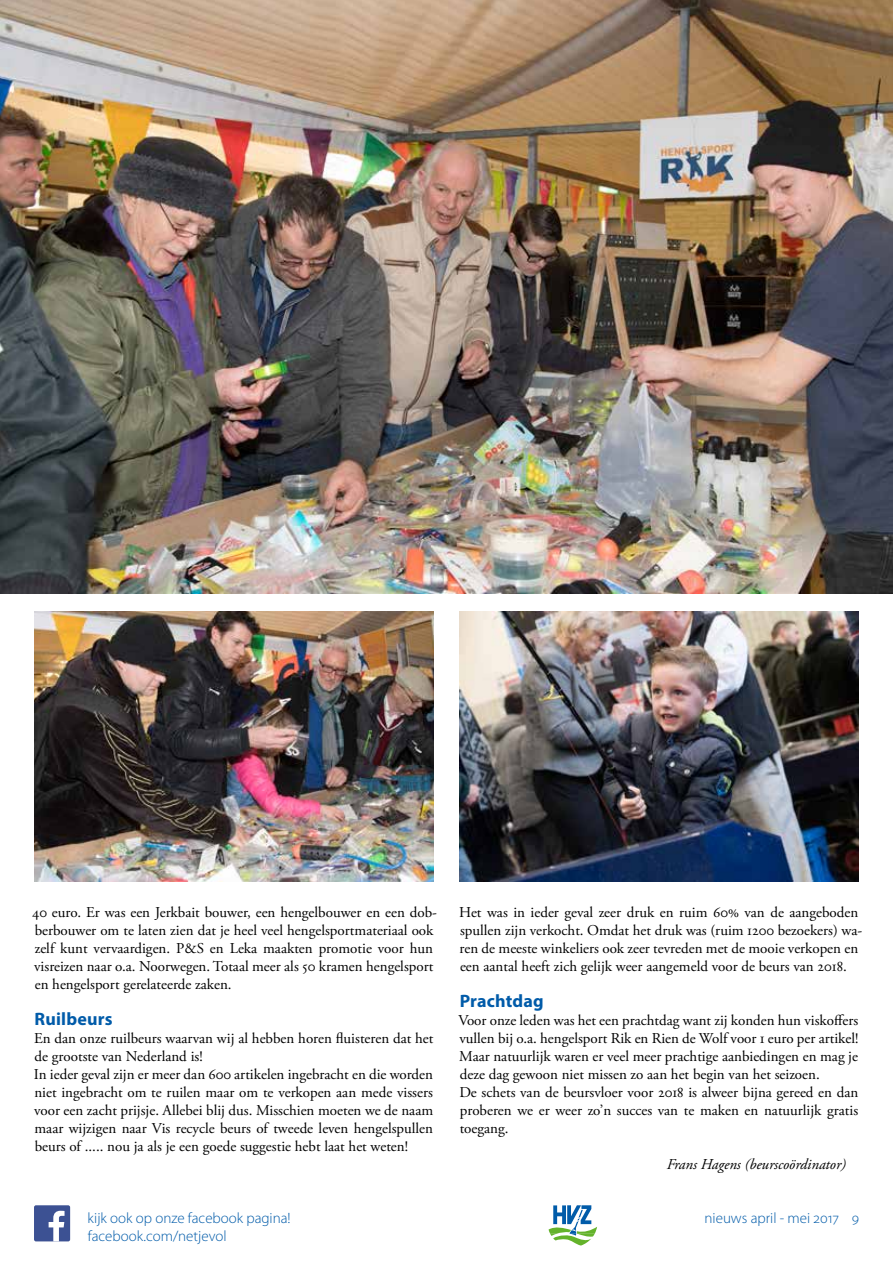
<style>
.page{position:relative;width:893px;height:1263px;background:#fff}
.page>*{position:absolute;margin:0;border:0;box-sizing:border-box;transform-origin:0 0}
.t1{font:700 18px "Myriad Pro";letter-spacing:.01em;color:#005ba9}
.t2{font:15px/18px "Adobe Garamond Pro";color:#000}
.t3{font:300 15px "Myriad Pro";color:#005ba9}
.t4{font:italic 15px "Adobe Garamond Pro";color:#000}
</style>
<div class="page">
<div style="left:34px;top:1205px;width:36px;height:36px;background:#3c5193;border-radius:2px"></div>
<svg style="left:49px;top:1211px;width:16px;height:30px"></svg>
<img style="left:34px;top:611px;width:400px;height:270px">
<img style="left:459px;top:611px;width:400px;height:270px">
<img style="left:0;top:0;width:893px;height:593px">
<svg style="left:549px;top:1205px;width:48px;height:40px"></svg>
<p class="t2" style="left:32px;top:904px;width:406px">40 euro. Er was een Jerkbait bouwer, een hengelbouwer en een dob&shy;berbouwer om te laten zien dat je heel veel hengelsportmateriaal ook zelf kunt vervaardigen. P&amp;S en Leka maakten promotie voor hun visreizen naar o.a. Noorwegen. Totaal meer als 50 kramen hengelsport en hengelsport gerelateerde zaken.</p>
<p class="t1" style="left:35px;top:1007px;width:79px">Ruilbeurs</p>
<p class="t2" style="left:34px;top:1030px;width:401px">En dan onze ruilbeurs waarvan wij al hebben horen fluisteren dat het de grootste van Nederland is!<br>In ieder geval zijn er meer dan 600 artikelen ingebracht en die worden niet ingebracht om te ruilen maar om te verkopen aan mede vissers voor een zacht prijsje. Allebei blij dus. Misschien moeten we de naam maar wijzigen naar Vis recycle beurs of tweede leven hengelspullen beurs of ..... nou ja als je een goede suggestie hebt laat het weten!</p>
<p class="t2" style="left:459px;top:904px;width:405px">Het was in ieder geval zeer druk en ruim 60% van de aangeboden spullen zijn verkocht. Omdat het druk was (ruim 1200 bezoekers) wa&shy;ren de meeste winkeliers ook zeer tevreden met de mooie verkopen en een aantal heeft zich gelijk weer aangemeld voor de beurs van 2018.</p>
<p class="t1" style="left:460px;top:989px;width:85px">Prachtdag</p>
<p class="t2" style="left:458px;top:1012px;width:402px">Voor onze leden was het een prachtdag want zij konden hun viskoffers vullen bij o.a. hengelsport Rik en Rien de Wolf voor 1 euro per artikel!<br>Maar natuurlijk waren er veel meer prachtige aanbiedingen en mag je deze dag gewoon niet missen zo aan het begin van het seizoen.<br>De schets van de beursvloer voor 2018 is alweer bijna gereed en dan proberen we er weer zo’n succes van te maken en natuurlijk gratis toegang.</p>
<p class="t4" style="left:667px;top:1155px;width:181px">Frans Hagens (beurscoördinator)</p>
<p class="t3" style="left:88px;top:1210px;width:205px">kijk ook op onze facebook pagina!</p>
<p class="t3" style="left:704px;top:1210px;width:156px">nieuws april - mei 2017 9</p>
<p class="t3" style="left:88px;top:1228px;width:140px">facebook.com/netjevol</p>
</div>
